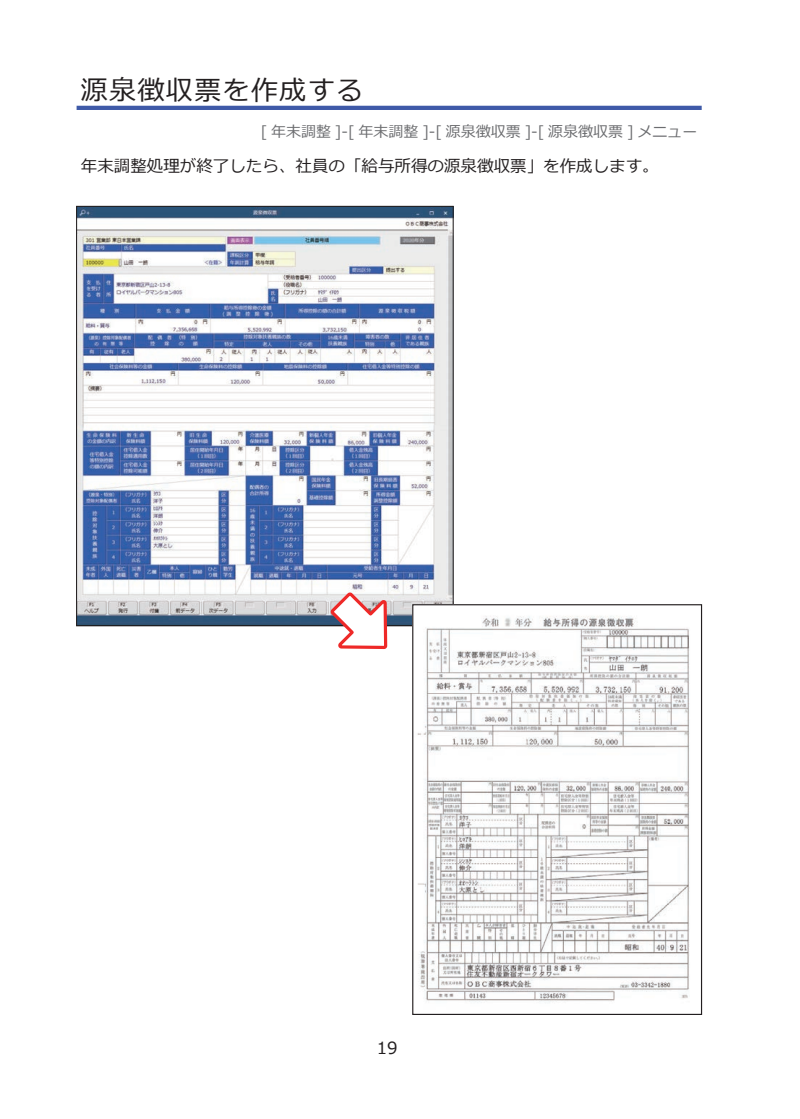
<style>
.page{position:relative;width:800px;height:1119px;background:#fff}
.page>*{position:absolute;margin:0;border:0;box-sizing:border-box;transform-origin:0 0}
.見出し２{font:27px "Meiryo";letter-spacing:.05em;color:#231f20}
.フッターページ数{font:16.8px "Meiryo";color:#231f20}
.本文スタイル{font:16.5px "Meiryo";color:#231f20}
.メニュー名スタイル{font:15px "Meiryo";color:#6c6d70}
</style>
<div class="page">
<hr style="left:77px;top:106px;width:624px;height:4px;background:#3f5aa8">
<img style="left:78px;top:208px;width:373px;height:416px">
<img style="left:414px;top:606px;width:276px;height:396px">
<div style="left:412px;top:604px;width:290px;height:410px;border:1px solid #231f20"></div>
<svg style="left:327px;top:105px;width:63px;height:544px"></svg>
<p class="見出し２" style="left:81px;top:72px;width:284px">源泉徴収票を作成する</p>
<p class="メニュー名スタイル" style="left:261px;top:121px;width:438px">[ 年末調整 ]-[ 年末調整 ]-[ 源泉徴収票 ]-[ 源泉徴収票 ] メニュー</p>
<p class="本文スタイル" style="left:81px;top:155px;width:579px">年末調整処理が終了したら、社員の「給与所得の源泉徴収票」を作成します。</p>
<p class="フッターページ数" style="left:376px;top:1036px;width:22px">19</p>
</div>
